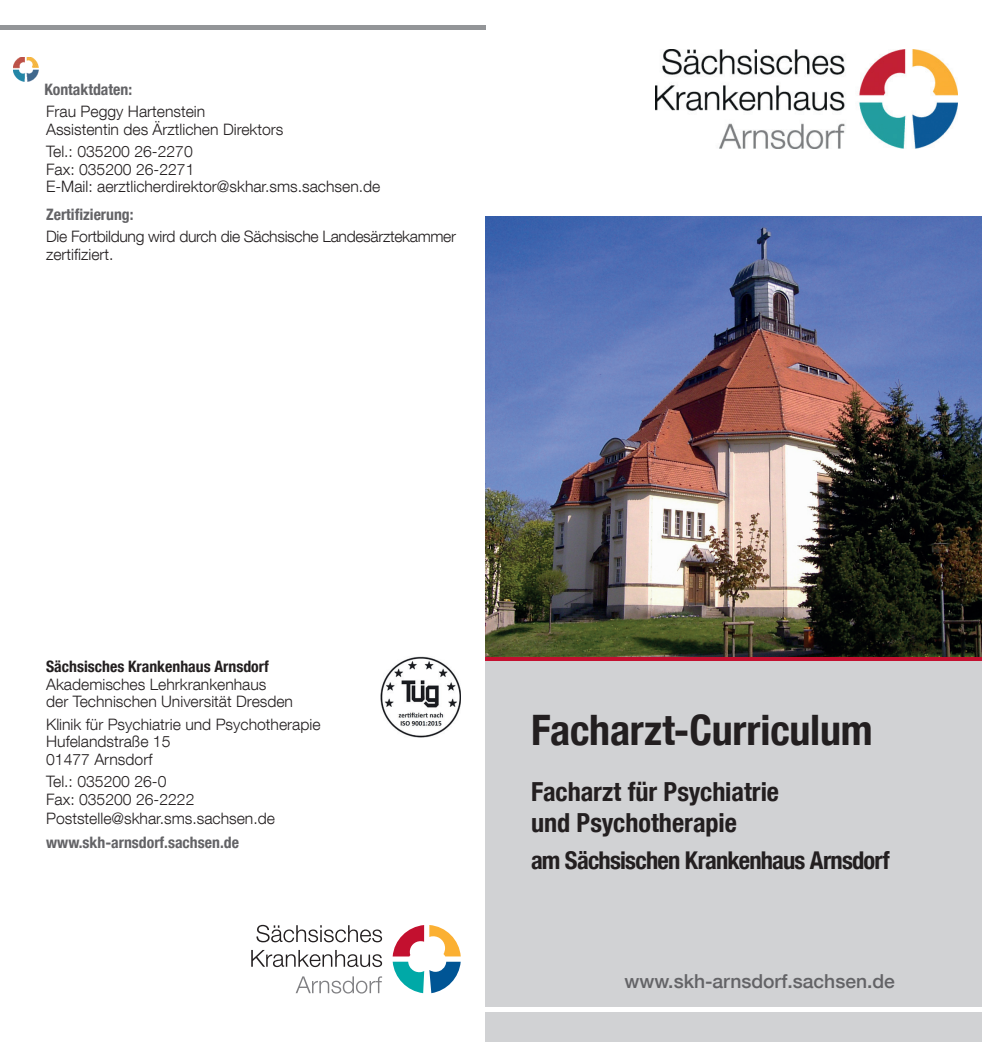
<style>
.page{position:relative;width:982px;height:1042px;background:#fff}
.page>*{position:absolute;margin:0;border:0;box-sizing:border-box;transform-origin:0 0}
.t1{font:700 condensed 42px "Helvetica Neue LT Com";letter-spacing:-.005em;color:#231f20}
.t2{font:700 condensed 26.25px/31.5px "Helvetica Neue LT Com";color:#231f20}
.t3{font:700 condensed 24.5px "Helvetica Neue LT Com";letter-spacing:-.03em;color:#231f20}
.t4{font:500 19.25px "Helvetica Neue LT Com";color:#636366}
.t5{font:300 15.75px/17.5px "Helvetica Neue LT Com";color:#231f20}
.t6{font:300 15.75px/17.5px "Helvetica Neue LT Com";letter-spacing:-.02em;color:#231f20}
.t7{font:700 condensed 15.75px "Helvetica Neue LT Com";color:#636366}
.t8{font:700 condensed 15.75px "Helvetica Neue LT Com";color:#231f20}
</style>
<div class="page">
<div style="left:0;top:25px;width:237px;height:5px;background:#939598"></div>
<div style="left:237px;top:25px;width:248px;height:5px;background:#939598"></div>
<div style="left:485px;top:661px;width:496px;height:381px;background:#d1d2d4"></div>
<div style="left:485px;top:656px;width:129px;height:5px;background:#c3102f"></div>
<div style="left:614px;top:656px;width:128px;height:5px;background:#c3102f"></div>
<div style="left:742px;top:656px;width:128px;height:5px;background:#c3102f"></div>
<div style="left:870px;top:656px;width:111px;height:5px;background:#c3102f"></div>
<div style="left:484px;top:1007px;width:497px;height:5px;background:#fff"></div>
<svg style="left:392px;top:925px;width:68px;height:68px"></svg>
<svg style="left:256px;top:925px;width:126px;height:17px"></svg>
<svg style="left:251px;top:950px;width:131px;height:17px"></svg>
<svg style="left:295px;top:976px;width:87px;height:17px"></svg>
<img style="left:656px;top:50px;width:300px;height:98px">
<img style="left:485px;top:217px;width:496px;height:439px">
<img style="left:380px;top:657px;width:80px;height:80px">
<img style="left:13px;top:57px;width:25px;height:25px">
<p class="t7" style="left:44px;top:80px;width:89px">Kontaktdaten:</p>
<p class="t5" style="left:46px;top:103px;width:239px">Frau Peggy Hartenstein<br>Assistentin des Ärztlichen Direktors</p>
<p class="t5" style="left:46px;top:143px;width:336px">Tel.: 035200 26-2270<br>Fax: 035200 26-2271<br>E-Mail: aerztlicherdirektor@skhar.sms.sachsen.de</p>
<p class="t7" style="left:46px;top:205px;width:89px">Zertifizierung:</p>
<p class="t6" style="left:46px;top:228px;width:411px">Die Fortbildung wird durch die Sächsische Landesärztekammer zertifiziert.</p>
<p class="t8" style="left:46px;top:657px;width:224px">Sächsisches Krankenhaus Arnsdorf</p>
<p class="t5" style="left:46px;top:675px;width:248px">Akademisches Lehrkrankenhaus<br>der Technischen Universität Dresden</p>
<p class="t5" style="left:46px;top:715px;width:276px">Klinik für Psychiatrie und Psychotherapie<br>Hufelandstraße 15<br>01477 Arnsdorf</p>
<p class="t5" style="left:46px;top:772px;width:150px">Tel.: 035200 26-0<br>Fax: 035200 26-2222</p>
<p class="t5" style="left:46px;top:809px;width:230px">Poststelle@skhar.sms.sachsen.de</p>
<p class="t7" style="left:46px;top:833px;width:194px">www.skh-arnsdorf.sachsen.de</p>
<h1 class="t1" style="left:531px;top:704px;width:343px">Facharzt-Curriculum</h1>
<h2 class="t2" style="left:531px;top:775px;width:249px">Facharzt für Psychiatrie und Psychotherapie</h2>
<h3 class="t3" style="left:531px;top:845px;width:360px">am Sächsischen Krankenhaus Arnsdorf</h3>
<p class="t4" style="left:624px;top:969px;width:272px">www.skh-arnsdorf.sachsen.de</p>
</div>
